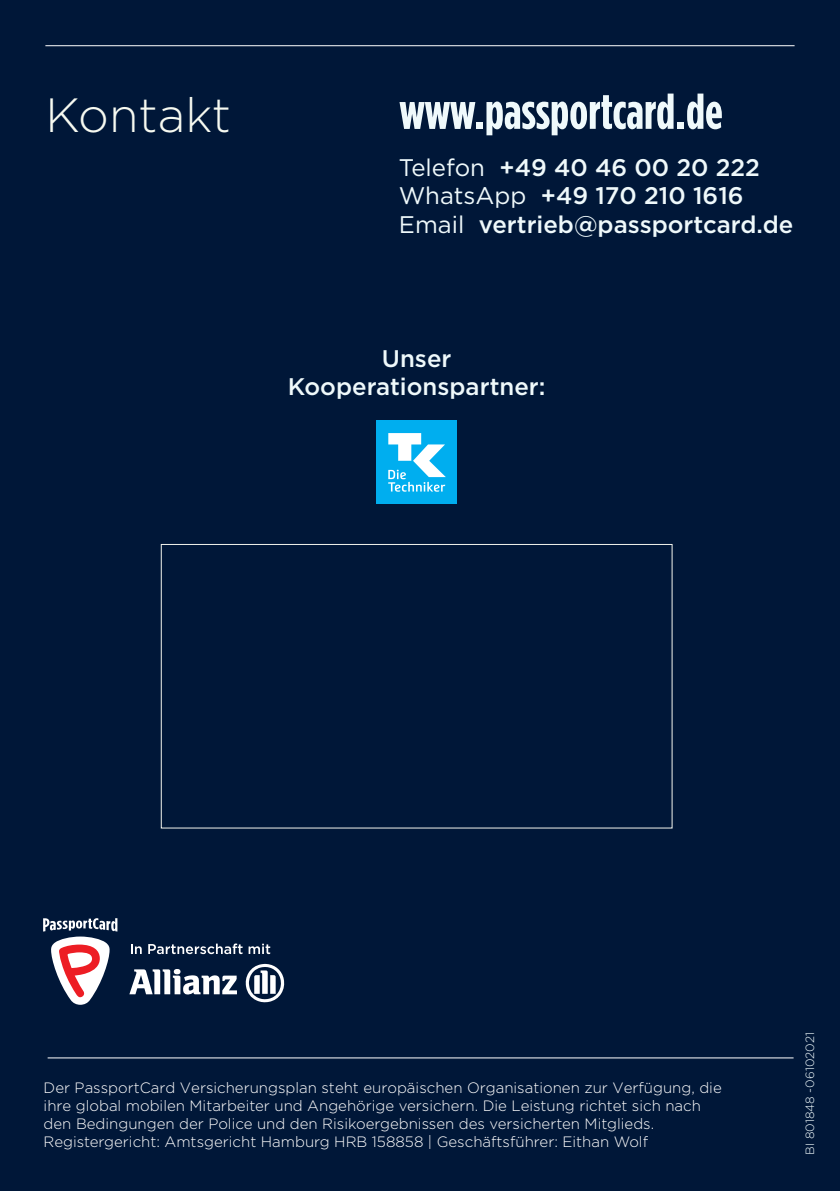
<style>
.page{position:relative;width:840px;height:1191px;background:#fff}
.page>*{position:absolute;margin:0;border:0;box-sizing:border-box;transform-origin:0 0}
.t1{font:700 50px "Gotham Condensed";color:#eff9fb}
.t2{font:300 48px "Gotham";color:#f7faf1}
.t3{font:500 24px/28.8px "Gotham";color:#eff9fb}
.t4{font:300 15px/18px "Gotham";color:#fff}
.t5{font:300 12px "Gotham";color:#eff9fb}
.s1{font-weight:400}
</style>
<div class="page">
<div style="left:0;top:0;width:839px;height:1191px;background:#001738"></div>
<hr style="left:48px;top:1057px;width:745px;height:1px;background:#fff">
<hr style="left:45px;top:45px;width:749px;height:1px;background:#fff">
<div style="left:161px;top:544px;width:511px;height:284px;border:1px solid #f2f3ec"></div>
<svg style="left:43px;top:918px;width:74px;height:86px"></svg>
<svg style="left:131px;top:944px;width:11px;height:10px"></svg>
<svg style="left:148px;top:943px;width:94px;height:11px"></svg>
<svg style="left:248px;top:943px;width:22px;height:11px"></svg>
<svg style="left:129px;top:969px;width:108px;height:25px"></svg>
<svg style="left:245px;top:964px;width:39px;height:38px"></svg>
<div style="left:376px;top:420px;width:81px;height:84px;background:#00aeef"></div>
<svg style="left:388px;top:433px;width:57px;height:59px"></svg>
<h2 class="t2" style="left:45px;top:92px;width:187px">Kontakt</h2>
<h1 class="t1" style="left:399px;top:89px;width:325px">www.passportcard.de</h1>
<h3 class="t3" style="left:399px;top:154px;width:396px"><span class="s1">Telefon</span> +49 40 46 00 20 222<br><span class="s1">WhatsApp</span> +49 170 210 1616<br><span class="s1">Email</span> vertrieb@passportcard.de</h3>
<h3 class="t3" style="left:287px;top:346px;width:259px;line-height:28px;text-align:center">Unser<br>Kooperationspartner:</h3>
<p class="t4" style="left:44px;top:1079px;width:679px">Der PassportCard Versicherungsplan steht europäischen Organisationen zur Verfügung, die ihre global mobilen Mitarbeiter und Angehörige versichern. Die Leistung richtet sich nach den Bedingungen der Police und den Risikoergebnissen des versicherten Mitglieds.<br>Registergericht: Amtsgericht Hamburg HRB 158858 | Geschäftsführer: Eithan Wolf</p>
<p class="t5" style="left:803px;top:1154px;width:124px;rotate:-90deg">BI 801848 -06102021</p>
</div>
